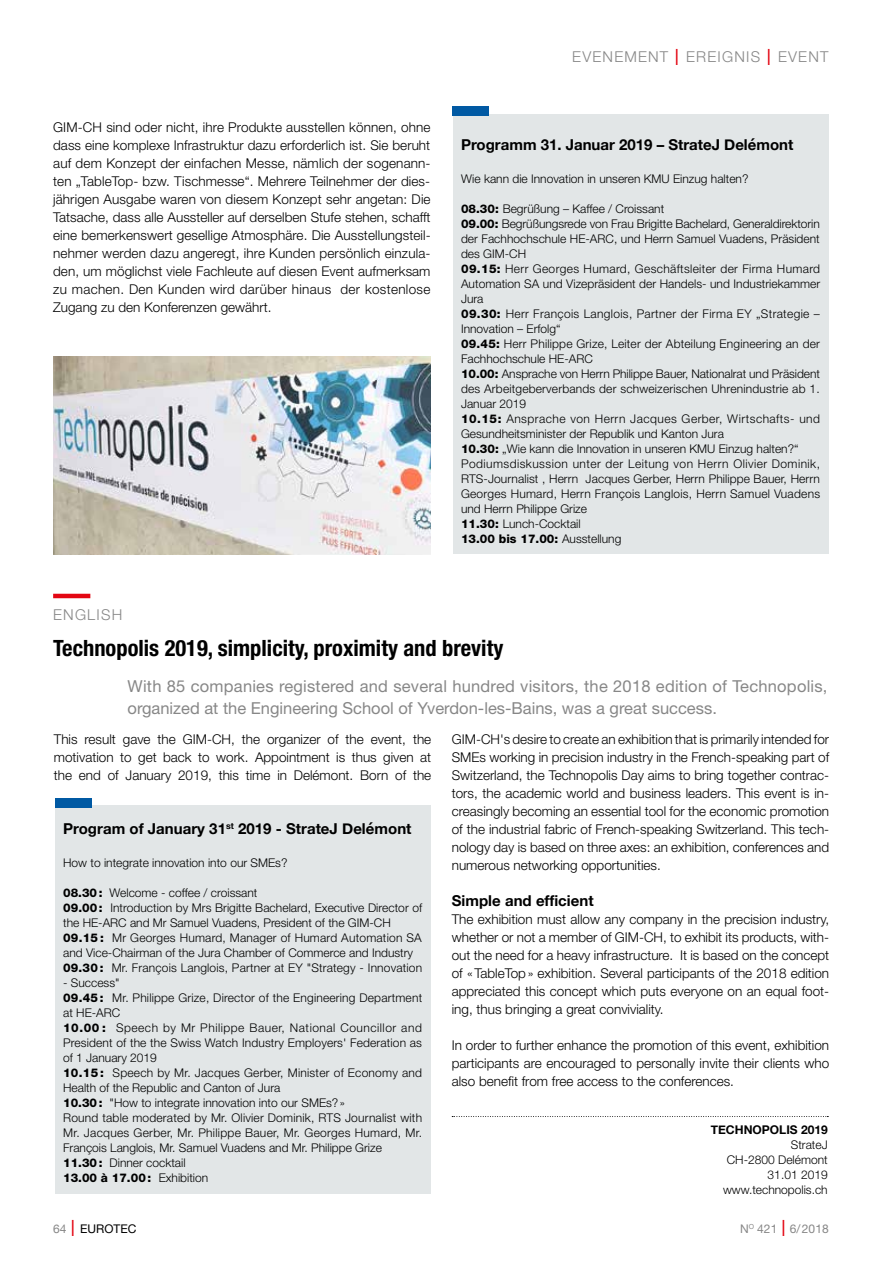
<style>
.page{position:relative;width:893px;height:1263px;background:#fff}
.page>*{position:absolute;margin:0;border:0;box-sizing:border-box;transform-origin:0 0}
.t1{font:700 condensed 22.5px "Helvetica Neue";color:#000}
.t2{font:16.5px/22.5px "Helvetica Neue";letter-spacing:.015em;color:#878787}
.t3{font:700 15px "Helvetica Neue";color:#000}
.t4{font:300 15px "Helvetica Neue";letter-spacing:.08em;color:#878787}
.t5{font:300 13.5px/18px "Helvetica Neue";color:#000;text-align:justify}
.t6{font:300 12px/15px "Helvetica Neue";letter-spacing:.005em;color:#000}
.t7{font:700 12px "Helvetica Neue";color:#000}
.t8{font:12px "Helvetica Neue";color:#878787}
.t9{font:12px "Helvetica Neue";color:#000}
.s1{font-stretch:condensed;font-size:22.5px;color:#e30613}
.s2{font-weight:800}
.s3{color:#878787}
.s4{font-weight:300;font-stretch:condensed;font-size:22.5px;color:#e30613}
</style>
<div class="page">
<div style="left:453px;top:114px;width:375px;height:440px;background:#e2e6e7"></div>
<div style="left:453px;top:106px;width:36px;height:9px;background:#0059a3"></div>
<hr style="left:53px;top:594px;width:37px;height:4px;background:#e30613">
<div style="left:55px;top:806px;width:376px;height:388px;background:#e2e6e7"></div>
<div style="left:55px;top:798px;width:36px;height:9px;background:#0059a3"></div>
<img style="left:53px;top:357px;width:377px;height:198px">
<svg style="left:452px;top:1116px;width:376px;height:1px"></svg>
<p class="t5" style="left:53px;top:118px;width:379px">GIM-CH sind oder nicht, ihre Produkte ausstellen können, ohne dass eine komplexe Infrastruktur dazu erforderlich ist. Sie beruht auf dem Konzept der einfachen Messe, nämlich der sogenann&shy;ten „TableTop- bzw. Tischmesse“. Mehrere Teilnehmer der dies&shy;jährigen Ausgabe waren von diesem Konzept sehr angetan: Die Tatsache, dass alle Aussteller auf derselben Stufe stehen, schafft eine bemerkenswert gesellige Atmosphäre. Die Ausstellungsteil&shy;nehmer werden dazu angeregt, ihre Kunden persönlich einzula&shy;den, um möglichst viele Fachleute auf diesen Event aufmerksam zu machen. Den Kunden wird darüber hinaus der kostenlose Zugang zu den Konferenzen gewährt.</p>
<p class="t4" style="left:572px;top:47px;width:258px">EVENEMENT <span class="s1">I</span> EREIGNIS <span class="s1">I</span> EVENT</p>
<p class="t3" style="left:461px;top:133px;width:334px">Programm 31. Januar 2019 – StrateJ Delémont</p>
<p class="t6" style="left:461px;top:171px;width:289px">Wie kann die Innovation in unseren KMU Einzug halten?</p>
<p class="t6" style="left:461px;top:201px;width:361px"><span class="s2">08.30:</span> Begrüßung – Kaffee / Croissant<br><span class="s2">09.00:</span> Begrüßungsrede von Frau Brigitte Bachelard, Generaldirektorin der Fachhochschule HE-ARC, und Herrn Samuel Vuadens, Präsident des GIM-CH<br><span class="s2">09.15:</span> Herr Georges Humard, Geschäftsleiter der Firma Humard Automation SA und Vizepräsident der Handels- und Industriekammer Jura<br><span class="s2">09.30:</span> Herr François Langlois, Partner der Firma EY „Strategie – Innovation – Erfolg“<br><span class="s2">09.45:</span> Herr Philippe Grize, Leiter der Abteilung Engineering an der Fachhochschule HE-ARC<br><span class="s2">10.00:</span> Ansprache von Herrn Philippe Bauer, Nationalrat und Präsident des Arbeitgeberverbands der schweizerischen Uhrenindustrie ab 1.<br>Januar 2019<br><span class="s2">10.15:</span> Ansprache von Herrn Jacques Gerber, Wirtschafts- und Gesundheitsminister der Republik und Kanton Jura<br><span class="s2">10.30:</span> „Wie kann die Innovation in unseren KMU Einzug halten?“ Podiumsdiskussion unter der Leitung von Herrn Olivier Dominik, RTS-Journalist , Herrn Jacques Gerber, Herrn Philippe Bauer, Herrn Georges Humard, Herrn François Langlois, Herrn Samuel Vuadens und Herrn Philippe Grize<br><span class="s2">11.30:</span> Lunch-Cocktail<br><span class="s2">13.00 bis 17.00:</span> Ausstellung</p>
<p class="t4" style="left:53px;top:605px;width:71px">ENGLISH</p>
<h1 class="t1" style="left:53px;top:634px;width:452px">Technopolis 2019, simplicity, proximity and brevity</h1>
<h2 class="t2" style="left:128px;top:674px;width:701px">With 85 companies registered and several hundred visitors, the 2018 edition of Technopolis, organized at the Engineering School of Yverdon-les-Bains, was a great success.</h2>
<p class="t5" style="left:54px;top:730px;width:379px">This result gave the GIM-CH, the organizer of the event, the motivation to get back to work. Appointment is thus given at the end of January 2019, this time in Delémont. Born of the</p>
<p class="t5" style="left:452px;top:730px;width:379px">GIM-CH's desire to create an exhibition that is primarily intended for SMEs working in precision industry in the French-speaking part of Switzerland, the Technopolis Day aims to bring together contrac&shy;tors, the academic world and business leaders. This event is in&shy;creasingly becoming an essential tool for the economic promotion of the industrial fabric of French-speaking Switzerland. This tech&shy;nology day is based on three axes: an exhibition, conferences and numerous networking opportunities.</p>
<p class="t3" style="left:452px;top:889px;width:143px">Simple and efficient</p>
<p class="t5" style="left:452px;top:910px;width:379px">The exhibition must allow any company in the precision industry, whether or not a member of GIM-CH, to exhibit its products, with&shy;out the need for a heavy infrastructure. It is based on the concept of «TableTop» exhibition. Several participants of the 2018 edition appreciated this concept which puts everyone on an equal foot&shy;ing, thus bringing a great conviviality.</p>
<p class="t5" style="left:452px;top:1036px;width:379px">In order to further enhance the promotion of this event, exhibition participants are encouraged to personally invite their clients who also benefit from free access to the conferences.</p>
<p class="t3" style="left:63px;top:817px;width:350px">Program of January 31<sup>st</sup> 2019 - StrateJ Delémont</p>
<p class="t6" style="left:63px;top:855px;width:226px">How to integrate innovation into our SMEs?</p>
<p class="t6" style="left:63px;top:885px;width:361px"><span class="s2">08.30:</span> Welcome - coffee / croissant<br><span class="s2">09.00:</span> Introduction by Mrs Brigitte Bachelard, Executive Director of the HE-ARC and Mr Samuel Vuadens, President of the GIM-CH <span class="s2">09.15 :</span> Mr Georges Humard, Manager of Humard Automation SA and Vice-Chairman of the Jura Chamber of Commerce and Industry <span class="s2">09.30:</span> Mr. François Langlois, Partner at EY "Strategy - Innovation</p>
<p class="t6" style="left:63px;top:975px;width:361px">- Success"<br><span class="s2">09.45 :</span> Mr. Philippe Grize, Director of the Engineering Department at HE-ARC<br><span class="s2">10.00 :</span> Speech by Mr Philippe Bauer, National Councillor and President of the the Swiss Watch Industry Employers' Federation as of 1 January 2019<br><span class="s2">10.15 :</span> Speech by Mr. Jacques Gerber, Minister of Economy and Health of the Republic and Canton of Jura<br><span class="s2">10.30:</span> "How to integrate innovation into our SMEs?»<br>Round table moderated by Mr. Olivier Dominik, RTS Journalist with Mr. Jacques Gerber, Mr. Philippe Bauer, Mr. Georges Humard, Mr.<br>François Langlois, Mr. Samuel Vuadens and Mr. Philippe Grize <span class="s2">11.30:</span> Dinner cocktail<br><span class="s2">13.00 à 17.00:</span> Exhibition</p>
<p class="t7" style="left:711px;top:1120px;width:118px">TECHNOPOLIS 2019</p>
<p class="t6" style="left:723px;top:1137px;width:106px;text-align:right">StrateJ<br>CH-2800 Delémont<br>31.01 2019 www.technopolis.ch</p>
<p class="t9" style="left:53px;top:1221px;width:85px"><span class="s3">64</span> <span class="s4">I</span> EUROTEC</p>
<p class="t8" style="left:740px;top:1221px;width:90px">N<sup>O</sup> 421 <span class="s4">I</span> 6/2018</p>
</div>
